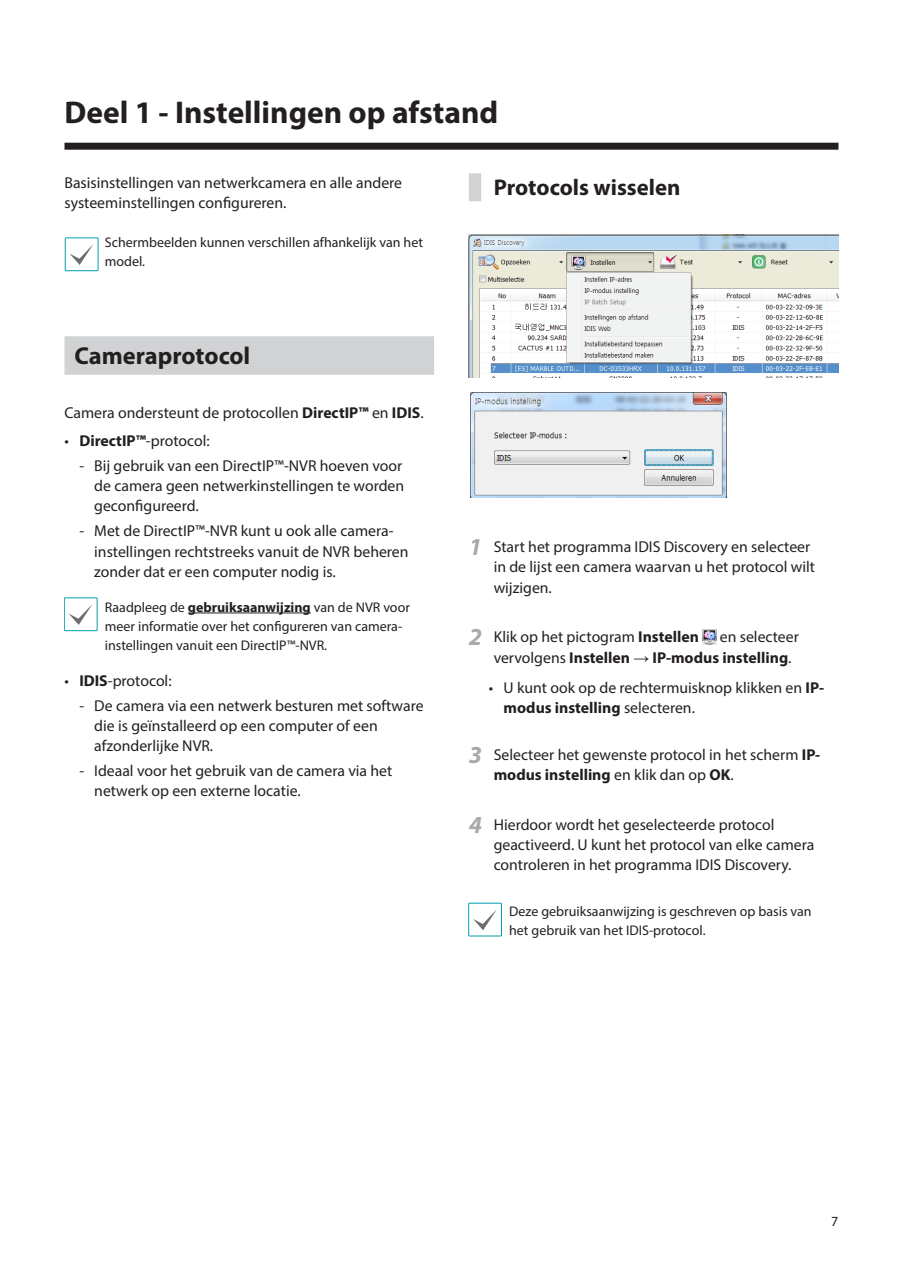
<style>
.page{position:relative;width:903px;height:1275px;background:#fff}
.page>*{position:absolute;margin:0;border:0;box-sizing:border-box;transform-origin:0 0}
.Heading1{font:700 31.5px "Myriad Pro";color:#231f20}
.Heading2_anywhere{font:700 24.5px "Myriad Pro";color:#231f20}
.Heading3_-_Column2_n{font:700 22.75px "Myriad Pro";color:#231f20}
.Body{font:15.75px/20.1px "Myriad Pro";color:#231f20}
.t1{font:700 15.75px/20.1px "Myriad Pro";color:#231f20}
.Note{font:14px/19.2px "Myriad Pro";color:#231f20}
.s1{font-weight:700}
.s2{font-weight:700;font-style:italic;font-size:24.5px;color:#a8a9ad}
.s3{font-weight:400}
.s4{font-family:"Arial";font-weight:400}
</style>
<div class="page">
<div style="left:64px;top:336px;width:370px;height:39px;background:#d1d2d4"></div>
<div style="left:65px;top:237px;width:34px;height:34px;border:1px solid #00a0b0"></div>
<svg style="left:70px;top:244px;width:23px;height:21px"></svg>
<div style="left:64px;top:597px;width:34px;height:34px;border:1px solid #00a0b0"></div>
<svg style="left:69px;top:604px;width:23px;height:21px"></svg>
<hr style="left:188px;top:613px;width:123px;height:1px;background:#231f20">
<div style="left:469px;top:173px;width:12px;height:28px;background:#d1d2d4"></div>
<img style="left:469px;top:235px;width:369px;height:142px">
<img style="left:470px;top:393px;width:256px;height:104px">
<img style="left:702px;top:630px;width:14px;height:15px">
<div style="left:469px;top:903px;width:33px;height:33px;border:1px solid #00a0b0"></div>
<svg style="left:473px;top:910px;width:24px;height:20px"></svg>
<div style="left:64px;top:143px;width:774px;height:7px;background:#231f20"></div>
<p class="Heading1" style="left:64px;top:92px;width:435px">Deel 1 - Instellingen op afstand</p>
<p class="Body" style="left:64px;top:172px;width:339px">Basisinstellingen van netwerkcamera en alle andere systeeminstellingen configureren.</p>
<p class="Note" style="left:105px;top:233px;width:320px">Schermbeelden kunnen verschillen afhankelijk van het model.</p>
<p class="Heading2_anywhere" style="left:74px;top:339px;width:177px">Cameraprotocol</p>
<p class="Body" style="left:64px;top:403px;width:361px">Camera ondersteunt de protocollen <span class="s1">DirectIP™</span> en <span class="s1">IDIS</span>.</p>
<p class="Body" style="left:64px;top:430px;width:147px">• <span class="s1">DirectIP™</span>-protocol:</p>
<p class="Body" style="left:94px;top:455px;width:311px;text-align:justify;text-indent:-15px">- Bij gebruik van een DirectIP™-NVR hoeven voor de camera geen netwerkinstellingen te worden geconfigureerd.</p>
<p class="Body" style="left:94px;top:521px;width:316px;text-indent:-15px">- Met de DirectIP™-NVR kunt u ook alle camera&shy;instellingen rechtstreeks vanuit de NVR beheren zonder dat er een computer nodig is.</p>
<p class="Note" style="left:105px;top:597px;width:307px">Raadpleeg de <span class="s1">gebruiksaanwijzing</span> van de NVR voor meer informatie over het configureren van camera&shy;instellingen vanuit een DirectIP™-NVR.</p>
<p class="Body" style="left:64px;top:670px;width:109px">• <span class="s1">IDIS</span>-protocol:</p>
<p class="Body" style="left:94px;top:695px;width:331px;text-indent:-15px">- De camera via een netwerk besturen met software die is geïnstalleerd op een computer of een afzonderlijke NVR.</p>
<p class="Body" style="left:94px;top:760px;width:300px;text-indent:-15px">- Ideaal voor het gebruik van de camera via het netwerk op een externe locatie.</p>
<p class="Heading3_-_Column2_n" style="left:494px;top:172px;width:188px">Protocols wisselen</p>
<p class="Body" style="left:494px;top:537px;width:323px;text-indent:-25px"><span class="s2">1</span> Start het programma IDIS Discovery en selecteer in de lijst een camera waarvan u het protocol wilt wijzigen.</p>
<p class="Body" style="left:469px;top:627px;width:232px"><span class="s2">2</span> Klik op het pictogram <span class="s1">Instellen</span></p>
<p class="t1" style="left:494px;top:626px;width:307px;text-indent:226px"><span class="s3">en selecteer vervolgens</span> Instellen <span class="s4">→</span> IP-modus instelling<span class="s3">.</span></p>
<p class="Body" style="left:504px;top:677px;width:322px;text-indent:-15px">• U kunt ook op de rechtermuisknop klikken en <span class="s1">IP&shy;modus instelling</span> selecteren.</p>
<p class="Body" style="left:494px;top:744px;width:328px;text-indent:-25px"><span class="s2">3</span> Selecteer het gewenste protocol in het scherm <span class="s1">IP&shy;modus instelling</span> en klik dan op <span class="s1">OK</span>.</p>
<p class="Body" style="left:494px;top:814px;width:322px;text-indent:-25px"><span class="s2">4</span> Hierdoor wordt het geselecteerde protocol geactiveerd. U kunt het protocol van elke camera controleren in het programma IDIS Discovery.</p>
<p class="Note" style="left:509px;top:901px;width:304px">Deze gebruiksaanwijzing is geschreven op basis van het gebruik van het IDIS-protocol.</p>
<p class="Note" style="left:831px;top:1211px;width:9px">7</p>
</div>
